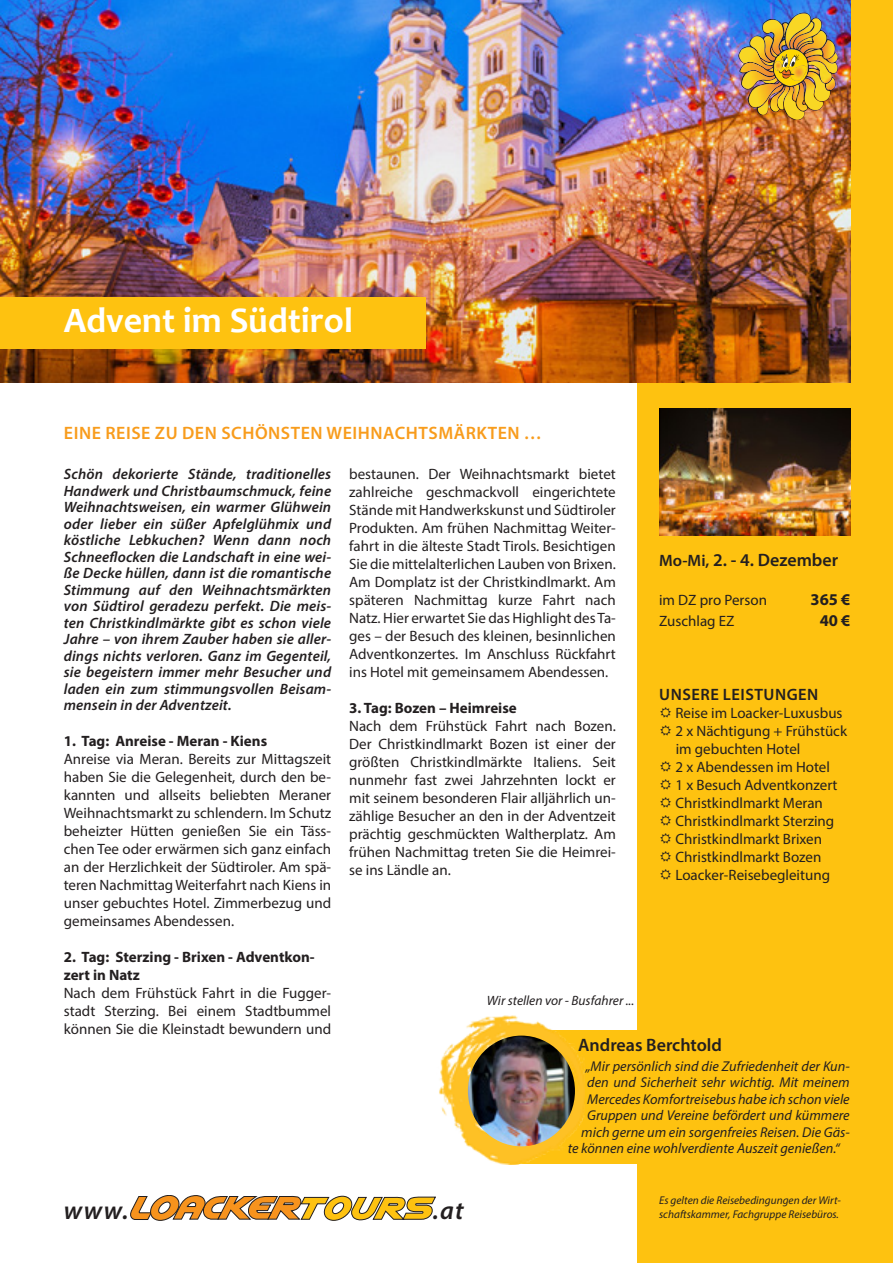
<style>
.page{position:relative;width:893px;height:1263px;background:#fff}
.page>*{position:absolute;margin:0;border:0;box-sizing:border-box;transform-origin:0 0}
.Hauptüberschrift_1{font:700 36px "Candara";color:#fff}
.t1{font:italic 600 25.5px "Myriad Pro";color:#231f20}
.t2{font:600 18px "Myriad Pro";letter-spacing:.03em;color:#f89c1c}
.t3{font:600 18px "Myriad Pro";color:#231f20}
.t4{font:600 16.5px "Myriad Pro";letter-spacing:.03em;color:#231f20}
.t5{font:700 16.5px "Myriad Pro";color:#231f20}
.t6{font:15px/18px "Myriad Pro";color:#231f20;text-align:justify}
.t7{font:italic 600 15px/16.5px "Myriad Pro";letter-spacing:.01em;color:#231f20;text-align:justify}
.t8{font:700 15px/18px "Myriad Pro";color:#231f20}
.Hauptüberschrift_1-2{font:italic 14.25px "Myriad Pro";color:#231f20}
.t9{font:italic 13.5px "Myriad Pro";color:#231f20}
.t10{font:italic 11.25px/13.5px "Myriad Pro";color:#231f20}
.s1{font-size:16.5px}
</style>
<div class="page">
<div style="left:638px;top:0;width:255px;height:1263px;background:#fec210"></div>
<img style="left:0;top:0;width:850px;height:383px">
<svg style="left:130px;top:1195px;width:306px;height:26px"></svg>
<div style="left:0;top:298px;width:425px;height:51px;background:#fec210"></div>
<img style="left:659px;top:408px;width:191px;height:128px">
<img style="left:738px;top:13px;width:100px;height:107px">
<div style="left:510px;top:1030px;width:357px;height:134px;background:#fec210"></div>
<img style="left:439px;top:1015px;width:145px;height:149px">
<img style="left:468px;top:1035px;width:107px;height:111px">
<p class="Hauptüberschrift_1" style="left:64px;top:298px;width:291px">Advent im Südtirol</p>
<p class="t2" style="left:64px;top:421px;width:479px">EINE REISE ZU DEN SCHÖNSTEN WEIHNACHTSMÄRKTEN …</p>
<p class="t7" style="left:64px;top:465px;width:269px">Schön dekorierte Stände, traditionelles Handwerk und Christbaumschmuck, feine Weihnachtsweisen, ein warmer Glühwein oder lieber ein süßer Apfelglühmix und köstliche Lebkuchen? Wenn dann noch Schneeflocken die Landschaft in eine wei&shy;ße Decke hüllen, dann ist die romantische Stimmung auf den Weihnachtsmärkten von Südtirol geradezu perfekt. Die meis&shy;ten Christkindlmärkte gibt es schon viele Jahre – von ihrem Zauber haben sie aller&shy;dings nichts verloren. Ganz im Gegenteil, sie begeistern immer mehr Besucher und laden ein zum stimmungsvollen Beisam&shy;mensein in der Adventzeit.</p>
<p class="t8" style="left:64px;top:731px;width:205px">1. Tag: Anreise - Meran - Kiens</p>
<p class="t6" style="left:64px;top:750px;width:269px">Anreise via Meran. Bereits zur Mittagszeit haben Sie die Gelegenheit, durch den be&shy;kannten und allseits beliebten Meraner Weihnachtsmarkt zu schlendern. Im Schutz beheizter Hütten genießen Sie ein Täss&shy;chen Tee oder erwärmen sich ganz einfach an der Herzlichkeit der Südtiroler. Am spä&shy;teren Nachmittag Weiterfahrt nach Kiens in unser gebuchtes Hotel. Zimmerbezug und gemeinsames Abendessen.</p>
<p class="t8" style="left:64px;top:947px;width:252px">2. Tag: Sterzing - Brixen - Adventkon&shy;zert in Natz</p>
<p class="t6" style="left:64px;top:984px;width:269px">Nach dem Frühstück Fahrt in die Fugger&shy;stadt Sterzing. Bei einem Stadtbummel können Sie die Kleinstadt bewundern und</p>
<p class="t6" style="left:349px;top:465px;width:268px">bestaunen. Der Weihnachtsmarkt bietet zahlreiche geschmackvoll eingerichtete Stände mit Handwerkskunst und Südtiroler Produkten. Am frühen Nachmittag Weiter&shy;fahrt in die älteste Stadt Tirols. Besichtigen Sie die mittelalterlichen Lauben von Brixen.<br>Am Domplatz ist der Christkindlmarkt. Am späteren Nachmittag kurze Fahrt nach Natz. Hier erwartet Sie das Highlight des Ta&shy;ges – der Besuch des kleinen, besinnlichen Adventkonzertes. Im Anschluss Rückfahrt ins Hotel mit gemeinsamem Abendessen.</p>
<p class="t8" style="left:349px;top:698px;width:169px">3. Tag: Bozen – Heimreise</p>
<p class="t6" style="left:349px;top:717px;width:268px">Nach dem Frühstück Fahrt nach Bozen.<br>Der Christkindlmarkt Bozen ist einer der größten Christkindlmärkte Italiens. Seit nunmehr fast zwei Jahrzehnten lockt er mit seinem besonderen Flair alljährlich un&shy;zählige Besucher an den in der Adventzeit prächtig geschmückten Waltherplatz. Am frühen Nachmittag treten Sie die Heimrei&shy;se ins Ländle an.</p>
<p class="t3" style="left:659px;top:549px;width:181px"><span class="s1">Mo-Mi,</span> 2. - 4. Dezember</p>
<p class="t6" style="left:659px;top:591px;width:109px">im DZ pro Person</p>
<p class="t5" style="left:810px;top:589px;width:41px">365 €</p>
<p class="t6" style="left:659px;top:612px;width:77px">Zuschlag EZ</p>
<p class="t5" style="left:820px;top:610px;width:32px">40 €</p>
<p class="t4" style="left:659px;top:684px;width:161px">UNSERE LEISTUNGEN</p>
<p class="t6" style="left:675px;top:703px;width:169px">Reise im Loacker-Luxusbus</p>
<p class="t6" style="left:675px;top:721px;width:173px">2 x Nächtigung + Frühstück</p>
<p class="t6" style="left:676px;top:739px;width:126px">im gebuchten Hotel</p>
<p class="t6" style="left:675px;top:757px;width:156px">2 x Abendessen im Hotel</p>
<p class="t6" style="left:675px;top:775px;width:164px">1 x Besuch Adventkonzert</p>
<p class="t6" style="left:675px;top:793px;width:149px">Christkindlmarkt Meran</p>
<p class="t6" style="left:675px;top:811px;width:160px">Christkindlmarkt Sterzing</p>
<p class="t6" style="left:675px;top:829px;width:148px">Christkindlmarkt Brixen</p>
<p class="t6" style="left:675px;top:847px;width:147px">Christkindlmarkt Bozen</p>
<p class="t6" style="left:675px;top:865px;width:156px">Loacker-Reisebegleitung</p>
<p class="t9" style="left:487px;top:992px;width:149px">Wir stellen vor - Busfahrer ...</p>
<p class="t3" style="left:578px;top:1034px;width:145px">Andreas Berchtold</p>
<p class="Hauptüberschrift_1-2" style="left:586px;top:1057px;width:266px">„Mir persönlich sind die Zufriedenheit der Kun-</p>
<p class="Hauptüberschrift_1-2" style="left:587px;top:1074px;width:264px">den und Sicherheit sehr wichtig. Mit meinem</p>
<p class="Hauptüberschrift_1-2" style="left:587px;top:1090px;width:264px">Mercedes Komfortreisebus habe ich schon viele</p>
<p class="Hauptüberschrift_1-2" style="left:587px;top:1107px;width:264px">Gruppen und Vereine befördert und kümmere</p>
<p class="Hauptüberschrift_1-2" style="left:581px;top:1123px;width:270px">mich gerne um ein sorgenfreies Reisen. Die Gäs-</p>
<p class="Hauptüberschrift_1-2" style="left:568px;top:1140px;width:273px">te können eine wohlverdiente Auszeit genießen.“</p>
<p class="t1" style="left:64px;top:1194px;width:66px">www.</p>
<p class="t1" style="left:433px;top:1194px;width:32px">.at</p>
<p class="t10" style="left:659px;top:1193px;width:183px">Es gelten die Reisebedingungen der Wirt&shy;schaftskammer, Fachgruppe Reisebüros.</p>
</div>
